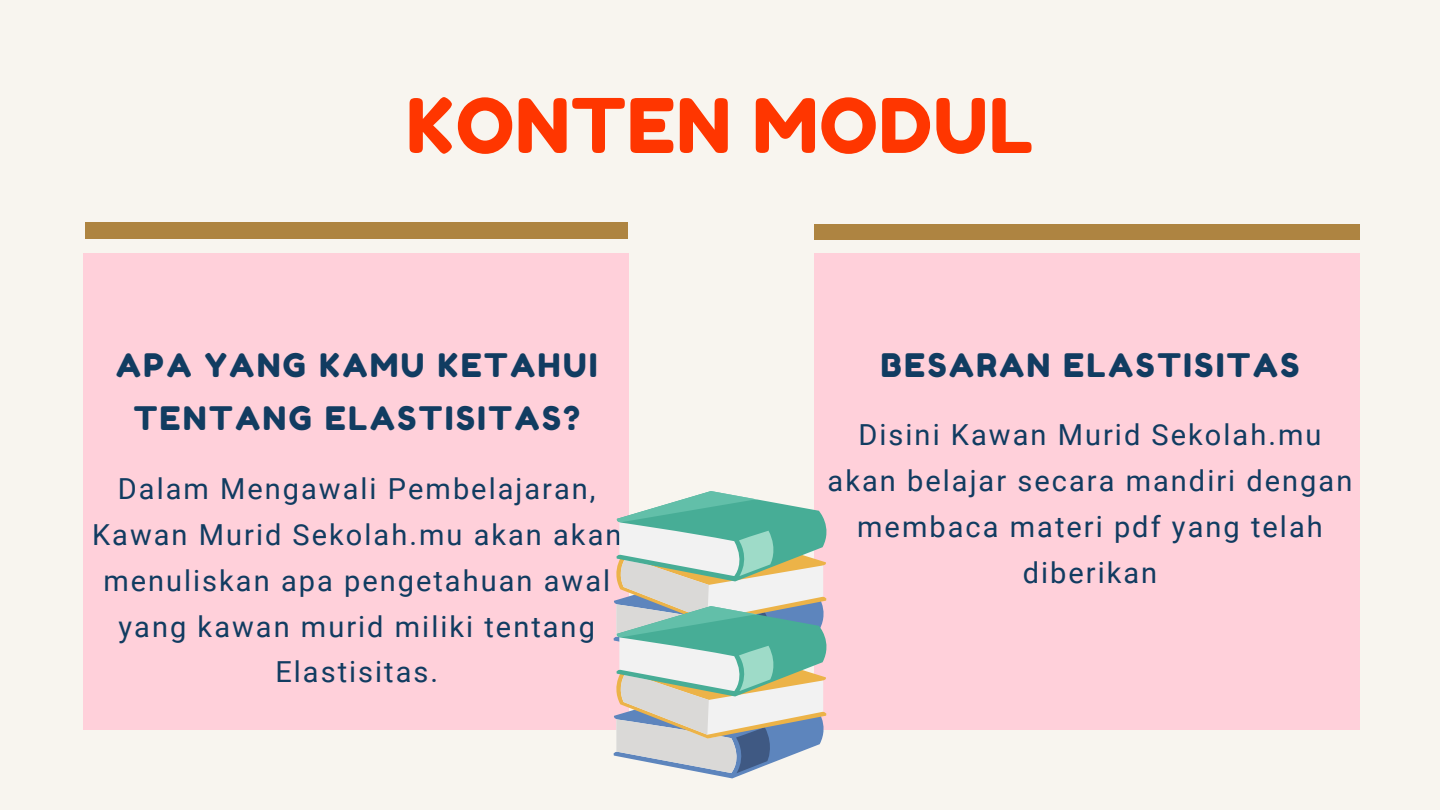
<style>
.page{position:relative;width:1440px;height:810px;background:#f8f5ef}
.page>*{position:absolute;margin:0;border:0;box-sizing:border-box;transform-origin:0 0}
.t1{font:75px "Fredoka One";letter-spacing:.02em;color:#ff3600}
.t2{font:32.4px/53.2px "Fredoka One";letter-spacing:.08em;color:#113c61;text-align:center}
.t3{font:29px/45.8px "Roboto";letter-spacing:.07em;color:#113c61;text-align:center}
</style>
<div class="page">
<div style="left:85px;top:222px;width:543px;height:17px;background:#ae8441"></div>
<div style="left:814px;top:225px;width:545px;height:15px;background:#ae8441"></div>
<div style="left:83px;top:253px;width:545px;height:476px;background:#ffd0da"></div>
<div style="left:814px;top:253px;width:545px;height:476px;background:#ffd0da"></div>
<svg style="left:613px;top:491px;width:213px;height:287px"></svg>
<p class="t1" style="left:407px;top:80px;width:628px">KONTEN MODUL</p>
<p class="t2" style="left:116px;top:338px;width:483px">APA YANG KAMU KETAHUI<br>TENTANG ELASTISITAS?</p>
<p class="t3" style="left:92px;top:466px;width:531px">Dalam Mengawali Pembelajaran,<br>Kawan Murid Sekolah.mu akan akan menuliskan apa pengetahuan awal yang kawan murid miliki tentang<br>Elastisitas.</p>
<p class="t2" style="left:881px;top:338px;width:420px">BESARAN ELASTISITAS</p>
<p class="t3" style="left:828px;top:413px;width:526px">Disini Kawan Murid Sekolah.mu akan belajar secara mandiri dengan membaca materi pdf yang telah diberikan</p>
</div>
